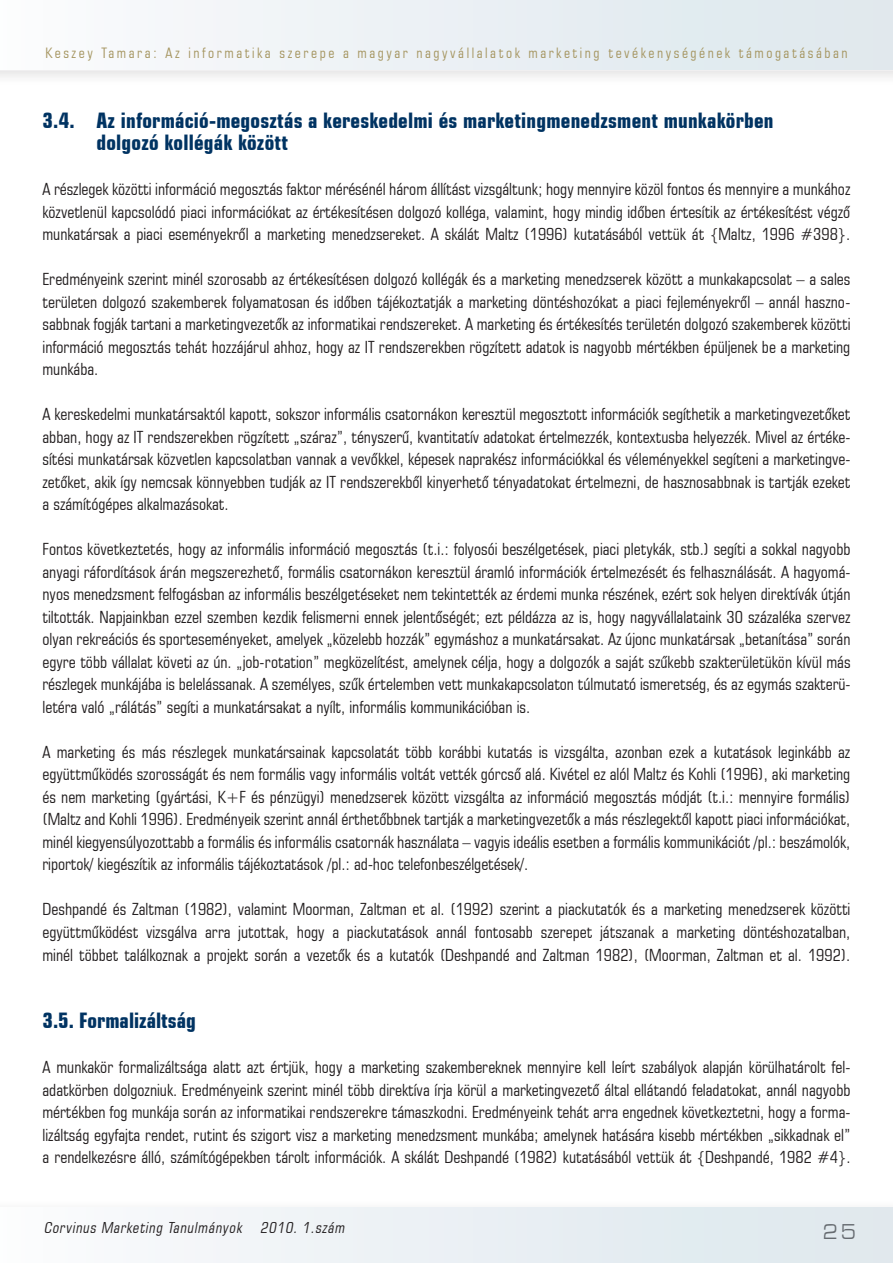
<style>
.page{position:relative;width:893px;height:1263px;background:#fff}
.page>*{position:absolute;margin:0;border:0;box-sizing:border-box;transform-origin:0 0}
.t1{font:22.2px "Eurostile Xtd PFL Normal";color:#747578;scale:.75 1}
.t2{font:21px/22.5px "Square 721 Cn PFL Bold";letter-spacing:.01em;color:#003362}
.t3{font:16.5px/22.5px "Square 721 Cn PFL Normal";color:#231f20;text-align:justify}
.t4{font:italic 15px "Square 721 Cn PFL Normal";color:#231f20}
.t5{font:14.25px "Square 721 Cn PFL Normal";letter-spacing:.18em;color:#a59560}
</style>
<div class="page">
<div style="left:0;top:70px;width:893px;height:7px;background:#f0eff0"></div>
<div style="left:0;top:0;width:893px;height:70px;background:linear-gradient(to right,#fbfbfd,#dde7ec)"></div>
<div style="left:0;top:1207px;width:893px;height:56px;background:linear-gradient(to right,#fbfbfd,#dde7ec)"></div>
<p class="t5" style="left:45px;top:44px;width:804px">Keszey Tamara: Az informatika szerepe a magyar nagyvállalatok marketing tevékenységének támogatásában</p>
<p class="t2" style="left:97px;top:109px;width:678px;text-indent:-54px">3.4. Az információ-megosztás a kereskedelmi és marketingmenedzsment munkakörben dolgozó kollégák között</p>
<p class="t3" style="left:43px;top:178px;width:809px">A részlegek közötti információ megosztás faktor mérésénél három állítást vizsgáltunk; hogy mennyire közöl fontos és mennyire a munkához közvetlenül kapcsolódó piaci információkat az értékesítésen dolgozó kolléga, valamint, hogy mindig időben értesítik az értékesítést végző munkatársak a piaci eseményekről a marketing menedzsereket. A skálát Maltz (1996) kutatásából vettük át {Maltz, 1996 #398}.</p>
<p class="t3" style="left:43px;top:268px;width:809px">Eredményeink szerint minél szorosabb az értékesítésen dolgozó kollégák és a marketing menedzserek között a munkakapcsolat – a sales területen dolgozó szakemberek folyamatosan és időben tájékoztatják a marketing döntéshozókat a piaci fejleményekről – annál haszno&shy;sabbnak fogják tartani a marketingvezetők az informatikai rendszereket. A marketing és értékesítés területén dolgozó szakemberek közötti információ megosztás tehát hozzájárul ahhoz, hogy az IT rendszerekben rögzített adatok is nagyobb mértékben épüljenek be a marketing munkába.</p>
<p class="t3" style="left:43px;top:403px;width:809px">A kereskedelmi munkatársaktól kapott, sokszor informális csatornákon keresztül megosztott információk segíthetik a marketingvezetőket abban, hogy az IT rendszerekben rögzített „száraz”, tényszerű, kvantitatív adatokat értelmezzék, kontextusba helyezzék. Mivel az értéke&shy;sítési munkatársak közvetlen kapcsolatban vannak a vevőkkel, képesek naprakész információkkal és véleményekkel segíteni a marketingve&shy;zetőket, akik így nemcsak könnyebben tudják az IT rendszerekből kinyerhető tényadatokat értelmezni, de hasznosabbnak is tartják ezeket a számítógépes alkalmazásokat.</p>
<p class="t3" style="left:43px;top:538px;width:809px">Fontos következtetés, hogy az informális információ megosztás (t.i.: folyosói beszélgetések, piaci pletykák, stb.) segíti a sokkal nagyobb anyagi ráfordítások árán megszerezhető, formális csatornákon keresztül áramló információk értelmezését és felhasználását. A hagyomá&shy;nyos menedzsment felfogásban az informális beszélgetéseket nem tekintették az érdemi munka részének, ezért sok helyen direktívák útján tiltották. Napjainkban ezzel szemben kezdik felismerni ennek jelentőségét; ezt példázza az is, hogy nagyvállalataink 30 százaléka szervez olyan rekreációs és sporteseményeket, amelyek „közelebb hozzák” egymáshoz a munkatársakat. Az újonc munkatársak „betanítása” során egyre több vállalat követi az ún. „job-rotation” megközelítést, amelynek célja, hogy a dolgozók a saját szűkebb szakterületükön kívül más részlegek munkájába is belelássanak. A személyes, szűk értelemben vett munkakapcsolaton túlmutató ismeretség, és az egymás szakterü&shy;letéra való „rálátás” segíti a munkatársakat a nyílt, informális kommunikációban is.</p>
<p class="t3" style="left:43px;top:741px;width:809px">A marketing és más részlegek munkatársainak kapcsolatát több korábbi kutatás is vizsgálta, azonban ezek a kutatások leginkább az együttműködés szorosságát és nem formális vagy informális voltát vették górcső alá. Kivétel ez alól Maltz és Kohli (1996), aki marketing és nem marketing (gyártási, K+F és pénzügyi) menedzserek között vizsgálta az információ megosztás módját (t.i.: mennyire formális) (Maltz and Kohli 1996). Eredményeik szerint annál érthetőbbnek tartják a marketingvezetők a más részlegektől kapott piaci információkat, minél kiegyensúlyozottabb a formális és informális csatornák használata – vagyis ideális esetben a formális kommunikációt /pl.: beszámolók, riportok/ kiegészítik az informális tájékoztatások /pl.: ad-hoc telefonbeszélgetések/.</p>
<p class="t3" style="left:43px;top:898px;width:809px">Deshpandé és Zaltman (1982), valamint Moorman, Zaltman et al. (1992) szerint a piackutatók és a marketing menedzserek közötti együttműködést vizsgálva arra jutottak, hogy a piackutatások annál fontosabb szerepet játszanak a marketing döntéshozatalban, minél többet találkoznak a projekt során a vezetők és a kutatók (Deshpandé and Zaltman 1982), (Moorman, Zaltman et al. 1992).</p>
<p class="t2" style="left:43px;top:1009px;width:155px">3.5. Formalizáltság</p>
<p class="t3" style="left:43px;top:1056px;width:809px">A munkakör formalizáltsága alatt azt értjük, hogy a marketing szakembereknek mennyire kell leírt szabályok alapján körülhatárolt fel&shy;adatkörben dolgozniuk. Eredményeink szerint minél több direktíva írja körül a marketingvezető által ellátandó feladatokat, annál nagyobb mértékben fog munkája során az informatikai rendszerekre támaszkodni. Eredményeink tehát arra engednek következtetni, hogy a forma&shy;lizáltság egyfajta rendet, rutint és szigort visz a marketing menedzsment munkába; amelynek hatására kisebb mértékben „sikkadnak el” a rendelkezésre álló, számítógépekben tárolt információk. A skálát Deshpandé (1982) kutatásából vettük át {Deshpandé, 1982 #4}.</p>
<p class="t4" style="left:44px;top:1218px;width:305px">Corvinus Marketing Tanulmányok 2010. 1.szám</p>
<h1 class="t1" style="left:823px;top:1220px;width:44px">2 5</h1>
</div>
